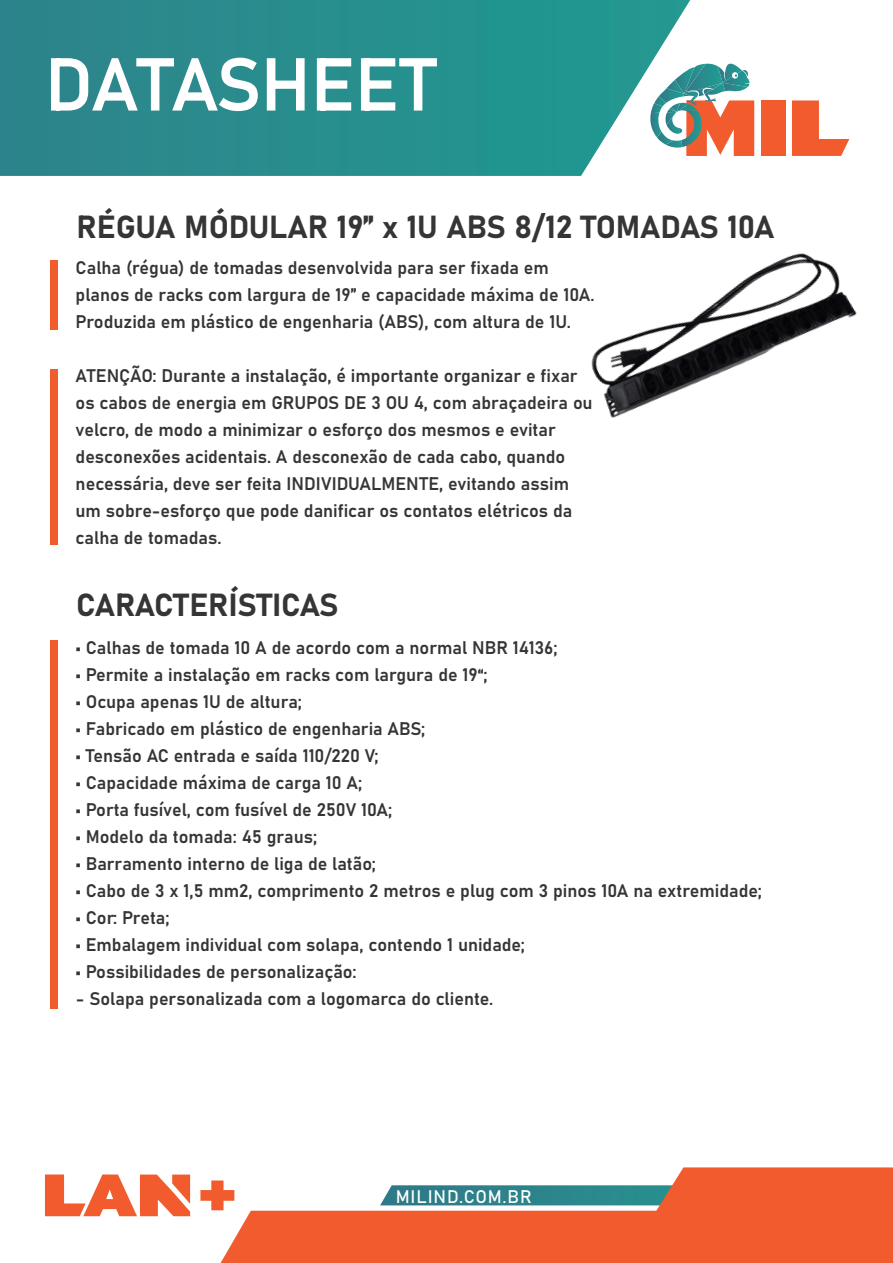
<style>
.page{position:relative;width:893px;height:1263px;background:#fff}
.page>*{position:absolute;margin:0;border:0;box-sizing:border-box;transform-origin:0 0}
.t1{font:73.8px "Bahnschrift";letter-spacing:-.015em;color:#fff}
.t2{font:31.5px "Bahnschrift";color:#353537}
.t3{font:18px/27px "Bahnschrift";color:#353537}
.t4{font:18px "Bahnschrift";letter-spacing:.05em;color:#fff}
</style>
<div class="page">
<svg style="left:0;top:0;width:690px;height:176px;background:#319393"></svg>
<div style="left:762px;top:100px;width:24px;height:56px;background:#f15b2d"></div>
<svg style="left:792px;top:100px;width:57px;height:56px"></svg>
<svg style="left:650px;top:64px;width:104px;height:92px"></svg>
<svg style="left:221px;top:1167px;width:672px;height:96px;fill:#f15b2d"></svg>
<div style="left:50px;top:640px;width:7px;height:368px;background:#f05c2c"></div>
<svg style="left:200px;top:1180px;width:34px;height:30px"></svg>
<svg style="left:45px;top:1174px;width:145px;height:42px"></svg>
<div style="left:50px;top:261px;width:8px;height:69px;background:#f05c2c"></div>
<div style="left:50px;top:369px;width:8px;height:175px;background:#f05c2c"></div>
<img style="left:591px;top:253px;width:266px;height:165px">
<h1 class="t1" style="left:45px;top:29px;width:392px">DATASHEET</h1>
<h2 class="t2" style="left:76px;top:203px;width:700px">RÉGUA MÓDULAR 19” x 1U ABS 8/12 TOMADAS 10A</h2>
<p class="t3" style="left:76px;top:253px;width:520px">Calha (régua) de tomadas desenvolvida para ser fixada em planos de racks com largura de 19” e capacidade máxima de 10A.<br>Produzida em plástico de engenharia (ABS), com altura de 1U.</p>
<p class="t3" style="left:76px;top:361px;width:518px">ATENÇÃO: Durante a instalação, é importante organizar e fixar os cabos de energia em GRUPOS DE 3 OU 4, com abraçadeira ou velcro, de modo a minimizar o esforço dos mesmos e evitar desconexões acidentais. A desconexão de cada cabo, quando necessária, deve ser feita INDIVIDUALMENTE, evitando assim um sobre-esforço que pode danificar os contatos elétricos da calha de tomadas.</p>
<h2 class="t2" style="left:76px;top:580px;width:264px">CARACTERÍSTICAS</h2>
<p class="t3" style="left:76px;top:633px;width:483px">• Calhas de tomada 10 A de acordo com a normal NBR 14136;</p>
<p class="t3" style="left:76px;top:660px;width:413px">• Permite a instalação em racks com largura de 19“;</p>
<p class="t3" style="left:76px;top:687px;width:228px">• Ocupa apenas 1U de altura;</p>
<p class="t3" style="left:76px;top:714px;width:351px">• Fabricado em plástico de engenharia ABS;</p>
<p class="t3" style="left:76px;top:741px;width:304px">• Tensão AC entrada e saída 110/220 V;</p>
<p class="t3" style="left:76px;top:768px;width:288px">• Capacidade máxima de carga 10 A;</p>
<p class="t3" style="left:76px;top:795px;width:318px">• Porta fusível, com fusível de 250V 10A;</p>
<p class="t3" style="left:76px;top:822px;width:243px">• Modelo da tomada: 45 graus;</p>
<p class="t3" style="left:76px;top:849px;width:301px">• Barramento interno de liga de latão;</p>
<p class="t3" style="left:76px;top:876px;width:687px">• Cabo de 3 x 1,5 mm2, comprimento 2 metros e plug com 3 pinos 10A na extremidade;</p>
<p class="t3" style="left:76px;top:903px;width:95px">• Cor: Preta;</p>
<p class="t3" style="left:76px;top:930px;width:450px">• Embalagem individual com solapa, contendo 1 unidade;</p>
<p class="t3" style="left:76px;top:957px;width:282px">• Possibilidades de personalização:</p>
<p class="t3" style="left:76px;top:984px;width:419px">- Solapa personalizada com a logomarca do cliente.</p>
<p class="t4" style="left:396px;top:1182px;width:138px">MILIND.COM.BR</p>
</div>
